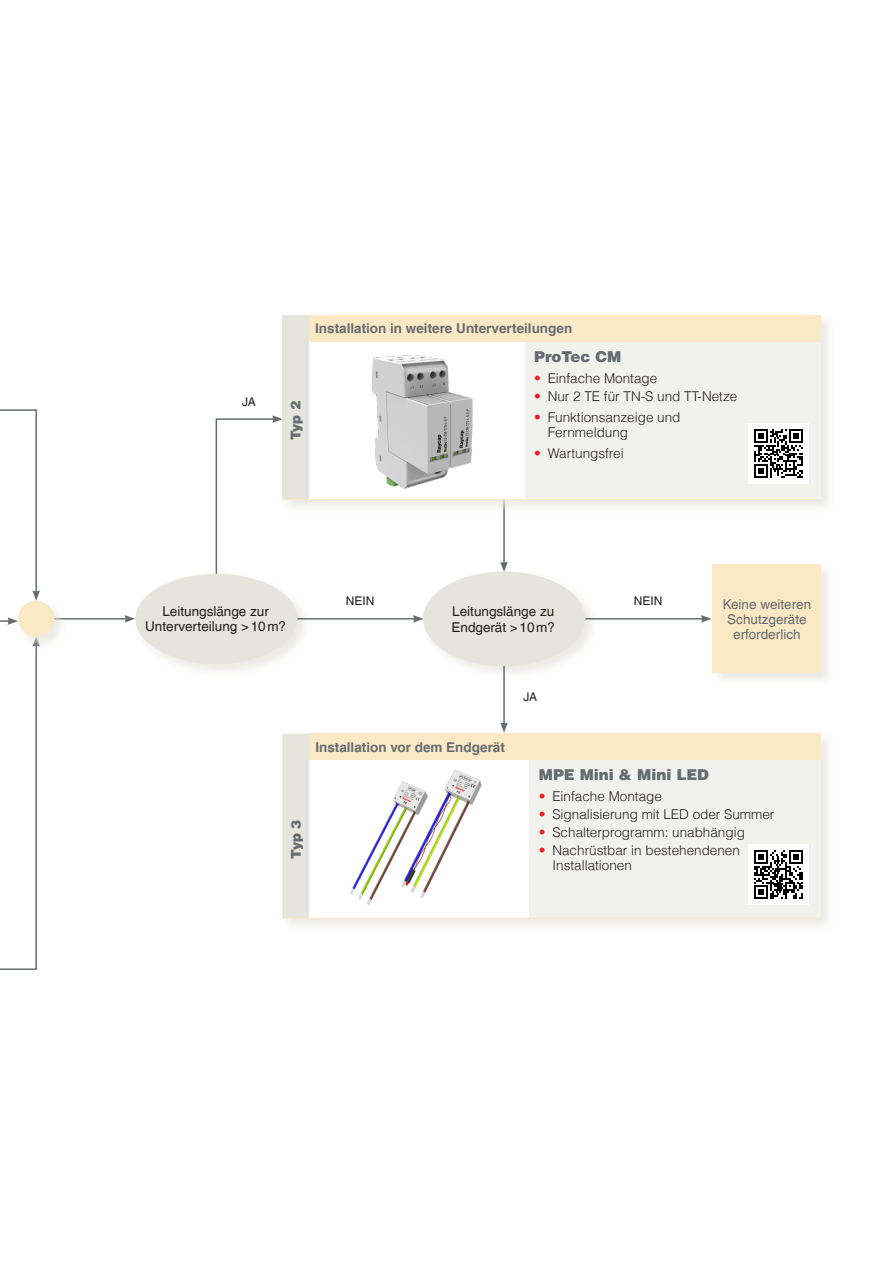
<style>
.page{position:relative;width:893px;height:1263px;background:#fff}
.page>*{position:absolute;margin:0;border:0;box-sizing:border-box;transform-origin:0 0}
.t1{font:900 15px "Helvetica Com";color:#666b70}
.t2{font:300 13.5px/15px "Helvetica LT Com";color:#231f20}
.t3{font:13.5px/15px "Helvetica LT Com";color:#231f20;text-align:center}
.t4{font:700 13.5px "Helvetica LT Com";color:#666b70}
.t5{font:13.5px/15px "Helvetica LT Com";color:#666b70;text-align:center}
.t6{font:900 13.5px "Helvetica Com";letter-spacing:-.045em;color:#666b70}
.t7{font:12px "Helvetica LT Com";color:#231f20}
.s1{color:#ee1d23}
</style>
<div class="page">
<svg style="left:0;top:651px;width:37px;height:319px"></svg>
<svg style="left:0;top:409px;width:40px;height:190px"></svg>
<svg style="left:0;top:617px;width:16px;height:8px"></svg>
<div style="left:133px;top:572px;width:178px;height:106px;background:#e5e4dd;opacity:.75"></div>
<div style="left:135px;top:574px;width:162px;height:90px;background:#e5e4dd;border-radius:50%"></div>
<hr style="left:18px;top:618px;width:109px;height:2px;background:#666b70">
<svg style="left:124px;top:615px;width:11px;height:8px"></svg>
<hr style="left:503px;top:473px;width:2px;height:91px;background:#666b70">
<svg style="left:500px;top:562px;width:8px;height:7px"></svg>
<div style="left:421px;top:569px;width:178px;height:111px;background:#e5e4dd;opacity:.75"></div>
<div style="left:423px;top:572px;width:162px;height:94px;background:#e5e4dd;border-radius:50%"></div>
<hr style="left:297px;top:618px;width:118px;height:2px;background:#666b70">
<svg style="left:413px;top:615px;width:10px;height:8px"></svg>
<div style="left:280px;top:731px;width:555px;height:202px;background:#e5e4dd;opacity:.75"></div>
<div style="left:309px;top:734px;width:512px;height:26px;background:#fbe9c6"></div>
<div style="left:309px;top:760px;width:221px;height:158px;background:#fff"></div>
<div style="left:530px;top:760px;width:291px;height:158px;background:#f1f1ee"></div>
<div style="left:282px;top:734px;width:27px;height:185px;background:#e5e4dd"></div>
<hr style="left:309px;top:918px;width:221px;height:1px;background:#fbe9c6">
<hr style="left:530px;top:918px;width:291px;height:1px;background:#fbe9c6">
<img style="left:350px;top:770px;width:132px;height:135px">
<div style="left:280px;top:313px;width:555px;height:201px;background:#e5e4dd;opacity:.75"></div>
<div style="left:309px;top:315px;width:512px;height:27px;background:#fbe9c6"></div>
<div style="left:309px;top:342px;width:216px;height:158px;background:#fff"></div>
<div style="left:525px;top:342px;width:296px;height:158px;background:#f1f1ee"></div>
<svg style="left:215px;top:315px;width:94px;height:286px"></svg>
<hr style="left:309px;top:499px;width:216px;height:1px;background:#fbe9c6">
<hr style="left:525px;top:499px;width:296px;height:1px;background:#fbe9c6">
<img style="left:372px;top:354px;width:101px;height:135px">
<div style="left:710px;top:562px;width:125px;height:125px;background:#e5e4dd;opacity:.75"></div>
<div style="left:713px;top:565px;width:108px;height:108px;background:#fbe9c6"></div>
<hr style="left:585px;top:618px;width:118px;height:2px;background:#666b70">
<svg style="left:701px;top:615px;width:10px;height:8px"></svg>
<div style="left:16px;top:599px;width:52px;height:52px;background:#e5e4dd;opacity:.75"></div>
<div style="left:18px;top:601px;width:36px;height:36px;background:#fbe9c6;border-radius:50%"></div>
<hr style="left:503px;top:666px;width:2px;height:59px;background:#666b70">
<svg style="left:500px;top:722px;width:8px;height:11px"></svg>
<div style="left:748px;top:844px;width:61px;height:61px;background:#fff"></div>
<svg style="left:754px;top:850px;width:49px;height:49px"></svg>
<div style="left:748px;top:423px;width:61px;height:61px;background:#fff"></div>
<svg style="left:754px;top:429px;width:49px;height:49px"></svg>
<p class="t7" style="left:242px;top:395px;width:15px">JA</p>
<p class="t6" style="left:287px;top:440px;width:41px;rotate:-90deg">Typ 2</p>
<p class="t4" style="left:315px;top:320px;width:259px">Installation in weitere Unterverteilungen</p>
<p class="t1" style="left:534px;top:347px;width:89px">ProTec CM</p>
<p class="t2" style="left:534px;top:370px;width:125px"><span class="s1">•</span> Einfache Montage</p>
<p class="t2" style="left:534px;top:388px;width:205px"><span class="s1">•</span> Nur 2 TE für TN-S und TT-Netze</p>
<p class="t2" style="left:548px;top:409px;width:134px;text-indent:-14px"><span class="s1">•</span> Funktionsanzeige und<br>Fernmeldung</p>
<p class="t2" style="left:534px;top:445px;width:91px"><span class="s1">•</span> Wartungsfrei</p>
<p class="t7" style="left:346px;top:594px;width:30px">NEIN</p>
<p class="t3" style="left:145px;top:604px;width:142px">Leitungslänge zur<br>Unterverteilung &gt;10m?</p>
<p class="t3" style="left:452px;top:603px;width:105px;line-height:16.2px;text-align:left">Leitungslänge zu<br>Endgerät &gt;10m?</p>
<p class="t4" style="left:315px;top:739px;width:191px">Installation vor dem Endgerät</p>
<p class="t7" style="left:523px;top:690px;width:15px">JA</p>
<p class="t7" style="left:634px;top:594px;width:30px">NEIN</p>
<p class="t5" style="left:723px;top:596px;width:90px">Keine weiteren<br>Schutzgeräte erforderlich</p>
<p class="t6" style="left:287px;top:859px;width:41px;rotate:-90deg">Typ 3</p>
<p class="t1" style="left:539px;top:765px;width:171px">MPE Mini &amp; Mini LED</p>
<p class="t2" style="left:539px;top:789px;width:125px"><span class="s1">•</span> Einfache Montage</p>
<p class="t2" style="left:539px;top:807px;width:237px"><span class="s1">•</span> Signalisierung mit LED oder Summer</p>
<p class="t2" style="left:539px;top:825px;width:208px"><span class="s1">•</span> Schalterprogramm: unabhängig</p>
<p class="t2" style="left:552px;top:843px;width:189px;text-indent:-14px"><span class="s1">•</span> Nachrüstbar in bestehendenen<br>Installationen</p>
</div>
